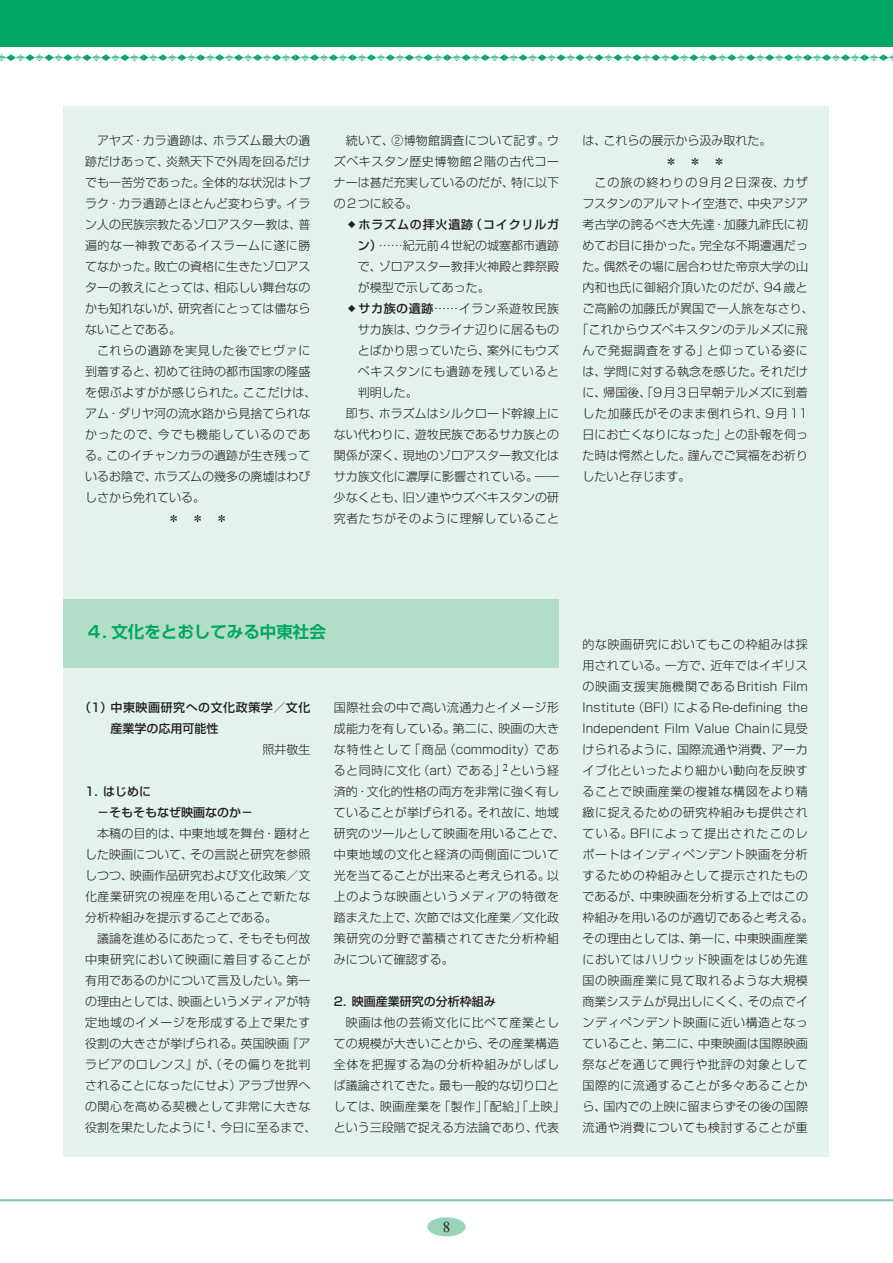
<style>
.page{position:relative;width:893px;height:1263px;background:#fff}
.page>*{position:absolute;margin:0;border:0;box-sizing:border-box;transform-origin:0 0}
.t1{font:700 16.5px "Shin Go Pro De";color:#00a664}
.t2{font:15px "Times New Roman";color:#231f20}
.t3{font:300 12px/21px "Shin Go Pro";letter-spacing:.015em;color:#231f20;text-align:justify}
.t4{font:300 12px/21px "Shin Go Pro";letter-spacing:.045em;color:#231f20}
.t5{font:300 12px "Shin Go Pro";letter-spacing:.05em;color:#231f20}
.t6{font:300 12px "Shin Go Pro";letter-spacing:.035em;color:#231f20}
.t7{font:500 12px/21px "Shin Go Pro";color:#231f20}
.t8{font:500 12px/21px "Shin Go Pro";letter-spacing:.045em;color:#231f20}
.t9{font:300 12px "Shin Go Pro";letter-spacing:.065em;color:#231f20}
.t10{font:300 12px "Shin Go Pro";letter-spacing:.06em;color:#231f20}
.t11{font:300 12px "Shin Go Pro";letter-spacing:.08em;color:#231f20}
.s1{font-weight:500}
</style>
<div class="page">
<div style="left:427px;top:1217px;width:39px;height:19px;background:#99d3b8;border-radius:50%"></div>
<hr style="left:0;top:1199px;width:893px;height:2px;background:#7ecaa8">
<svg style="left:0;top:54px;width:893px;height:7px"></svg>
<div style="left:0;top:0;width:893px;height:47px;background:#00a664"></div>
<div style="left:64px;top:106px;width:765px;height:1051px;background:#e3f2ea"></div>
<div style="left:64px;top:600px;width:495px;height:68px;background:#b2ddc8"></div>
<p class="t3" style="left:85px;top:128px;width:227px;text-indent:12px">アヤズ・カラ遺跡は、ホラズム最大の遺跡だけあって、炎熱天下で外周を回るだけでも一苦労であった。全体的な状況はトプラク・カラ遺跡とほとんど変わらず。イラン人の民族宗教たるゾロアスター教は、普遍的な一神教であるイスラームに遂に勝てなかった。敗亡の資格に生きたゾロアスターの教えにとっては、相応しい舞台なのかも知れないが、研究者にとっては儘ならないことである。</p>
<p class="t5" style="left:97px;top:340px;width:215px">これらの遺跡を実見した後でヒヴァに</p>
<p class="t3" style="left:85px;top:359px;width:227px">到着すると、初めて往時の都市国家の隆盛</p>
<p class="t6" style="left:85px;top:382px;width:233px">を偲ぶよすがが感じられた。ここだけは、</p>
<p class="t3" style="left:85px;top:401px;width:227px">アム・ダリヤ河の流水路から見捨てられな</p>
<p class="t9" style="left:85px;top:424px;width:227px">かったので、今でも機能しているのであ</p>
<p class="t3" style="left:85px;top:443px;width:227px">る。このイチャンカラの遺跡が生き残って</p>
<p class="t3" style="left:85px;top:464px;width:227px">いるお陰で、ホラズムの幾多の廃墟はわび</p>
<p class="t3" style="left:85px;top:485px;width:121px">しさから免れている。</p>
<p class="t3" style="left:168px;top:506px;width:61px">＊　＊　＊</p>
<p class="t3" style="left:334px;top:128px;width:227px;text-indent:12px">続いて、②博物館調査について記す。ウズベキスタン歴史博物館2階の古代コーナーは甚だ充実しているのだが、特に以下の2つに絞る。</p>
<p class="t3" style="left:358px;top:212px;width:203px;text-indent:-12px">❖<span class="s1">ホラズムの拝火遺跡（コイクリルガン）</span>……紀元前4世紀の城塞都市遺跡で、ゾロアスター教拝火神殿と葬祭殿が模型で示してあった。</p>
<p class="t5" style="left:346px;top:298px;width:215px">❖<span class="s1">サカ族の遺跡</span>……イラン系遊牧民族</p>
<p class="t3" style="left:358px;top:317px;width:203px">サカ族は、ウクライナ辺りに居るもの</p>
<p class="t3" style="left:358px;top:338px;width:203px">とばかり思っていたら、案外にもウズ</p>
<p class="t5" style="left:358px;top:361px;width:203px">ベキスタンにも遺跡を残していると</p>
<p class="t3" style="left:358px;top:380px;width:61px">判明した。</p>
<p class="t3" style="left:346px;top:401px;width:215px">即ち、ホラズムはシルクロード幹線上に</p>
<p class="t3" style="left:334px;top:422px;width:227px">ない代わりに、遊牧民族であるサカ族との</p>
<p class="t3" style="left:334px;top:443px;width:227px">関係が深く、現地のゾロアスター教文化は</p>
<p class="t3" style="left:334px;top:464px;width:227px">サカ族文化に濃厚に影響されている。――</p>
<p class="t3" style="left:334px;top:485px;width:227px">少なくとも、旧ソ連やウズベキスタンの研</p>
<p class="t4" style="left:334px;top:506px;width:227px">究者たちがそのように理解していること</p>
<p class="t3" style="left:583px;top:128px;width:190px">は、これらの展示から汲み取れた。</p>
<p class="t3" style="left:665px;top:149px;width:61px">＊　＊　＊</p>
<p class="t11" style="left:595px;top:172px;width:215px">この旅の終わりの9月2日深夜、カザ</p>
<p class="t3" style="left:583px;top:191px;width:227px">フスタンのアルマトイ空港で、中央アジア</p>
<p class="t3" style="left:583px;top:212px;width:227px">考古学の誇るべき大先達・加藤九祚氏に初</p>
<p class="t3" style="left:583px;top:233px;width:227px">めてお目に掛かった。完全な不期遭遇だっ</p>
<p class="t3" style="left:583px;top:254px;width:227px">た。偶然その場に居合わせた帝京大学の山</p>
<p class="t3" style="left:583px;top:275px;width:227px">内和也氏に御紹介頂いたのだが、94歳と</p>
<p class="t3" style="left:583px;top:296px;width:233px">ご高齢の加藤氏が異国で一人旅をなさり、</p>
<p class="t3" style="left:577px;top:317px;width:233px">「これからウズベキスタンのテルメズに飛</p>
<p class="t10" style="left:583px;top:340px;width:227px">んで発掘調査をする」と仰っている姿に</p>
<p class="t3" style="left:583px;top:359px;width:227px">は、学問に対する執念を感じた。それだけ</p>
<p class="t3" style="left:583px;top:380px;width:227px">に、帰国後、「9月3日早朝テルメズに到着</p>
<p class="t6" style="left:583px;top:403px;width:227px">した加藤氏がそのまま倒れられ、9月11</p>
<p class="t3" style="left:583px;top:422px;width:227px">日にお亡くなりになった」との訃報を伺っ</p>
<p class="t3" style="left:583px;top:443px;width:227px">た時は愕然とした。謹んでご冥福をお祈り</p>
<p class="t3" style="left:583px;top:464px;width:109px">したいと存じます。</p>
<h1 class="t1" style="left:86px;top:618px;width:242px">４. 文化をとおしてみる中東社会</h1>
<p class="t8" style="left:111px;top:695px;width:201px;text-indent:-32px">（1）中東映画研究への文化政策学／文化産業学の応用可能性</p>
<p class="t3" style="left:262px;top:737px;width:49px">照井敬生</p>
<p class="t7" style="left:97px;top:779px;width:157px;text-indent:-12px">1．はじめに<br>－そもそもなぜ映画なのか－</p>
<p class="t3" style="left:85px;top:821px;width:227px;text-indent:12px">本稿の目的は、中東地域を舞台・題材とした映画について、その言説と研究を参照しつつ、映画作品研究および文化政策／文化産業研究の視座を用いることで新たな分析枠組みを提示することである。</p>
<p class="t3" style="left:85px;top:926px;width:233px;text-align:center">議論を進めるにあたって、そもそも何故<br>中東研究において映画に着目することが有用であるのかについて言及したい。第一の理由としては、映画というメディアが特定地域のイメージを形成する上で果たす役割の大きさが挙げられる。英国映画『アラビアのロレンス』が、（その偏りを批判されることになったにせよ）アラブ世界への関心を高める契機として非常に大きな役割を果たしたように<sup>1</sup>、今日に至るまで、</p>
<p class="t3" style="left:334px;top:695px;width:233px;text-align:left">国際社会の中で高い流通力とイメージ形成能力を有している。第二に、映画の大きな特性として「商品（commodity）であると同時に文化（art）である」<sup>2</sup>という経済的・文化的性格の両方を非常に強く有していることが挙げられる。それ故に、地域研究のツールとして映画を用いることで、中東地域の文化と経済の両側面について光を当てることが出来ると考えられる。以上のような映画というメディアの特徴を踏まえた上で、次節では文化産業／文化政策研究の分野で蓄積されてきた分析枠組みについて確認する。</p>
<p class="t7" style="left:334px;top:989px;width:164px">2．映画産業研究の分析枠組み</p>
<p class="t3" style="left:334px;top:1010px;width:233px;text-align:center">映画は他の芸術文化に比べて産業とし<br>ての規模が大きいことから、その産業構造全体を把握する為の分析枠組みがしばしば議論されてきた。最も一般的な切り口としては、映画産業を「製作」「配給」「上映」という三段階で捉える方法論であり、代表</p>
<p class="t4" style="left:583px;top:632px;width:233px">的な映画研究においてもこの枠組みは採用されている。一方で、近年ではイギリスの映画支援実施機関であるBritish Film<br>Institute（BFI）によるRe-defining the<br>Independent Film Value Chainに見受けられるように、国際流通や消費、アーカイブ化といったより細かい動向を反映することで映画産業の複雑な構図をより精緻に捉えるための研究枠組みも提供されている。BFIによって提出されたこのレポートはインディペンデント映画を分析するための枠組みとして提示されたものであるが、中東映画を分析する上ではこの枠組みを用いるのが適切であると考える。その理由としては、第一に、中東映画産業においてはハリウッド映画をはじめ先進国の映画産業に見て取れるような大規模商業システムが見出しにくく、その点でインディペンデント映画に近い構造となっていること、第二に、中東映画は国際映画祭などを通じて興行や批評の対象として国際的に流通することが多々あることから、国内での上映に留まらずその後の国際流通や消費についても検討することが重</p>
<p class="t2" style="left:443px;top:1217px;width:9px">8</p>
</div>
